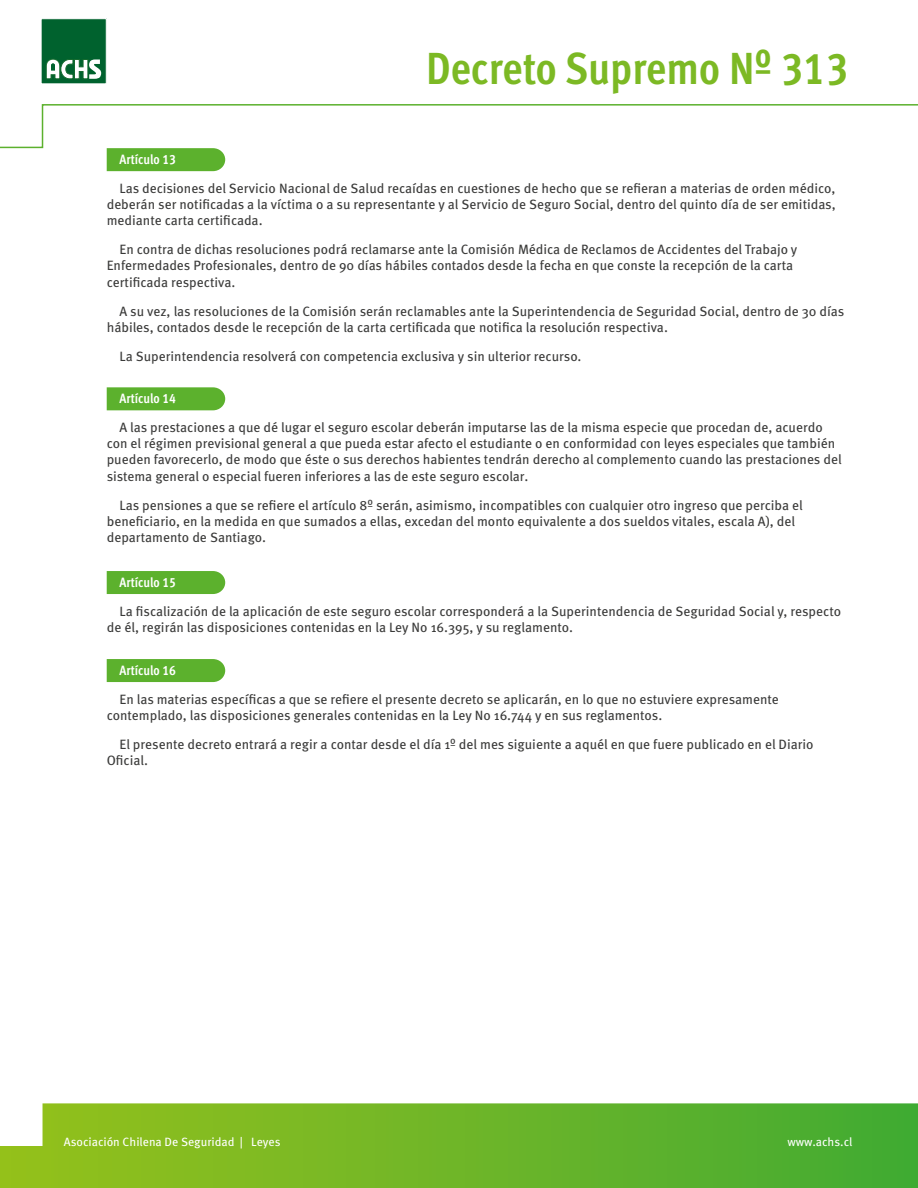
<style>
.page{position:relative;width:918px;height:1188px;background:#fff}
.page>*{position:absolute;margin:0;border:0;box-sizing:border-box;transform-origin:0 0}
.t1{font:45px "Meta Cond Bold LF";color:#7cb924}
.t2{font:13.5px/16.2px "Meta Pro";color:#3a3a39}
.t3{font:13.5px "Meta Cond Bold LF";color:#fff}
.t4{font:12px "Meta Pro";color:#fff}
</style>
<div class="page">
<svg style="left:0;top:1103px;width:917px;height:85px;background:#70b72d"></svg>
<svg style="left:917px;top:1103px;width:1px;height:85px"></svg>
<div style="left:41px;top:19px;width:65px;height:65px;background:#00622e"></div>
<div style="left:41px;top:18px;width:66px;height:66px;border:1px solid #fff"></div>
<svg style="left:46px;top:59px;width:55px;height:20px"></svg>
<svg style="left:0;top:104px;width:918px;height:67px"></svg>
<div style="left:107px;top:387px;width:118px;height:23px;background:#5cb12d"></div>
<div style="left:107px;top:571px;width:118px;height:23px;background:#5cb12d"></div>
<div style="left:107px;top:659px;width:118px;height:23px;background:#5cb12d"></div>
<h1 class="t1" style="left:426px;top:42px;width:424px">Decreto Supremo Nº 313</h1>
<p class="t3" style="left:119px;top:151px;width:58px">Artículo 13</p>
<p class="t2" style="left:107px;top:181px;width:731px;text-align:justify;text-indent:13px">Las decisiones del Servicio Nacional de Salud recaídas en cuestiones de hecho que se refieran a materias de orden médico, deberán ser notificadas a la víctima o a su representante y al Servicio de Seguro Social, dentro del quinto día de ser emitidas, mediante carta certificada.</p>
<p class="t2" style="left:107px;top:242px;width:692px;text-indent:13px">En contra de dichas resoluciones podrá reclamarse ante la Comisión Médica de Reclamos de Accidentes del Trabajo y<br>Enfermedades Profesionales, dentro de 90 días hábiles contados desde la fecha en que conste la recepción de la carta certificada respectiva.</p>
<p class="t2" style="left:107px;top:303px;width:739px;text-indent:13px">A su vez, las resoluciones de la Comisión serán reclamables ante la Superintendencia de Seguridad Social, dentro de 30 días hábiles, contados desde le recepción de la carta certificada que notifica la resolución respectiva.</p>
<p class="t2" style="left:119px;top:348px;width:464px">La Superintendencia resolverá con competencia exclusiva y sin ulterior recurso.</p>
<p class="t3" style="left:119px;top:390px;width:58px">Artículo 14</p>
<p class="t2" style="left:107px;top:420px;width:736px;text-indent:13px">A las prestaciones a que dé lugar el seguro escolar deberán imputarse las de la misma especie que procedan de, acuerdo con el régimen previsional general a que pueda estar afecto el estudiante o en conformidad con leyes especiales que también pueden favorecerlo, de modo que éste o sus derechos habientes tendrán derecho al complemento cuando las prestaciones del sistema general o especial fueren inferiores a las de este seguro escolar.</p>
<p class="t2" style="left:107px;top:497px;width:698px;text-indent:13px">Las pensiones a que se refiere el artículo 8º serán, asimismo, incompatibles con cualquier otro ingreso que perciba el beneficiario, en la medida en que sumados a ellas, excedan del monto equivalente a dos sueldos vitales, escala A), del departamento de Santiago.</p>
<p class="t3" style="left:119px;top:574px;width:58px">Artículo 15</p>
<p class="t2" style="left:107px;top:603px;width:736px;text-indent:13px">La fiscalización de la aplicación de este seguro escolar corresponderá a la Superintendencia de Seguridad Social y, respecto de él, regirán las disposiciones contenidas en la Ley No 16.395, y su reglamento.</p>
<p class="t3" style="left:119px;top:662px;width:58px">Artículo 16</p>
<p class="t2" style="left:107px;top:691px;width:674px;text-indent:13px">En las materias específicas a que se refiere el presente decreto se aplicarán, en lo que no estuviere expresamente contemplado, las disposiciones generales contenidas en la Ley No 16.744 y en sus reglamentos.</p>
<p class="t2" style="left:107px;top:737px;width:708px;text-indent:13px">El presente decreto entrará a regir a contar desde el día 1º del mes siguiente a aquél en que fuere publicado en el Diario<br>Oficial.</p>
<p class="t4" style="left:64px;top:1134px;width:218px">Asociación Chilena De Seguridad | Leyes</p>
<p class="t4" style="left:787px;top:1134px;width:67px">www.achs.cl</p>
</div>
